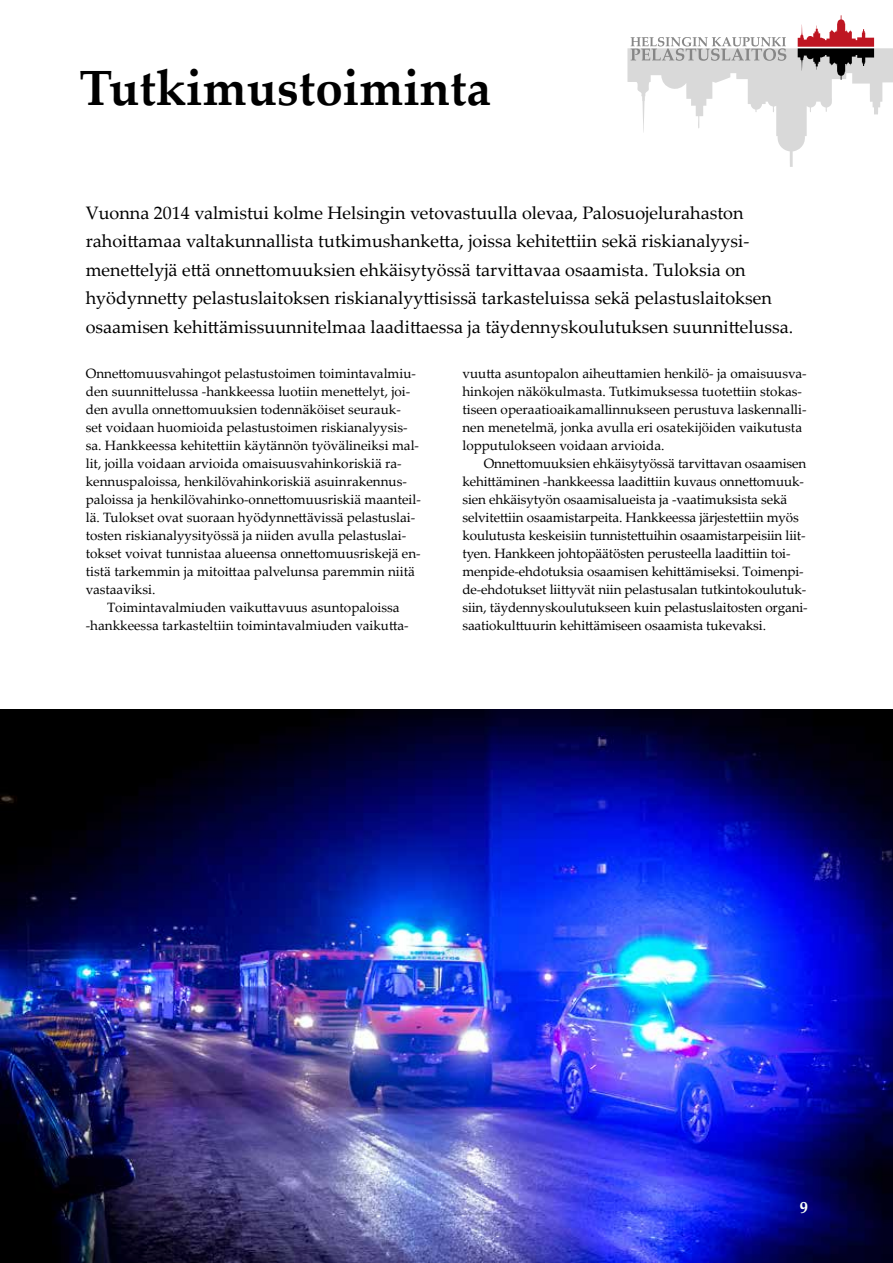
<style>
.page{position:relative;width:893px;height:1263px;background:#fff}
.page>*{position:absolute;margin:0;border:0;box-sizing:border-box;transform-origin:0 0}
.t1{font:700 49.5px "Palatino Linotype";color:#000}
.t2{font:18px/28.5px "Palatino Linotype";color:#000}
.t3{font:700 16.5px "Palatino Linotype";color:#fff}
.t4{font:13.5px/18px "Palatino Linotype";color:#000}
</style>
<div class="page">
<img style="left:0;top:710px;width:893px;height:553px">
<svg style="left:627px;top:15px;width:266px;height:152px"></svg>
<h1 class="t1" style="left:79px;top:53px;width:413px">Tutkimustoiminta</h1>
<p class="t2" style="left:86px;top:198px;width:709px">Vuonna 2014 valmistui kolme Helsingin vetovastuulla olevaa, Palosuojelurahaston rahoittamaa valtakunnallista tutkimushanketta, joissa kehitettiin sekä riskianalyysi&shy;menettelyjä että onnettomuuksien ehkäisytyössä tarvittavaa osaamista. Tuloksia on hyödynnetty pelastuslaitoksen riskianalyyttisissä tarkasteluissa sekä pelastuslaitoksen osaamisen kehittämissuunnitelmaa laadittaessa ja täydennyskoulutuksen suunnittelussa.</p>
<p class="t4" style="left:86px;top:364px;width:332px">Onnettomuusvahingot pelastustoimen toimintavalmiu-</p>
<p class="t4" style="left:86px;top:382px;width:326px">den suunnittelussa -hankkeessa luotiin menettelyt, joi-</p>
<p class="t4" style="left:86px;top:400px;width:317px">den avulla onnettomuuksien todennäköiset seurauk-</p>
<p class="t4" style="left:86px;top:418px;width:323px">set voidaan huomioida pelastustoimen riskianalyysis-</p>
<p class="t4" style="left:86px;top:436px;width:335px">sa. Hankkeessa kehitettiin käytännön työvälineiksi mal-</p>
<p class="t4" style="left:86px;top:454px;width:318px">lit, joilla voidaan arvioida omaisuusvahinkoriskiä ra-</p>
<p class="t4" style="left:86px;top:472px;width:323px">kennuspaloissa, henkilövahinkoriskiä asuinrakennus-</p>
<p class="t4" style="left:86px;top:490px;width:337px">paloissa ja henkilövahinko-onnettomuusriskiä maanteil-</p>
<p class="t4" style="left:86px;top:508px;width:331px">lä. Tulokset ovat suoraan hyödynnettävissä pelastuslai-</p>
<p class="t4" style="left:86px;top:526px;width:322px">tosten riskianalyysityössä ja niiden avulla pelastuslai-</p>
<p class="t4" style="left:86px;top:544px;width:336px">tokset voivat tunnistaa alueensa onnettomuusriskejä en-</p>
<p class="t4" style="left:86px;top:562px;width:331px">tistä tarkemmin ja mitoittaa palvelunsa paremmin niitä</p>
<p class="t4" style="left:86px;top:580px;width:71px">vastaaviksi.</p>
<p class="t4" style="left:107px;top:598px;width:294px">Toimintavalmiuden vaikuttavuus asuntopaloissa</p>
<p class="t4" style="left:86px;top:616px;width:324px">-hankkeessa tarkasteltiin toimintavalmiuden vaikutta-</p>
<p class="t4" style="left:462px;top:364px;width:346px">vuutta asuntopalon aiheuttamien henkilö- ja omaisuusva&shy;hinkojen näkökulmasta. Tutkimuksessa tuotettiin stokas&shy;tiseen operaatioaikamallinnukseen perustuva laskennalli&shy;nen menetelmä, jonka avulla eri osatekijöiden vaikutusta lopputulokseen voidaan arvioida.</p>
<p class="t4" style="left:462px;top:454px;width:347px;text-indent:21px">Onnettomuuksien ehkäisytyössä tarvittavan osaamisen kehittäminen -hankkeessa laadittiin kuvaus onnettomuuk&shy;sien ehkäisytyön osaamisalueista ja -vaatimuksista sekä selvitettiin osaamistarpeita. Hankkeessa järjestettiin myös koulutusta keskeisiin tunnistettuihin osaamistarpeisiin liit&shy;tyen. Hankkeen johtopäätösten perusteella laadittiin toi&shy;menpide-ehdotuksia osaamisen kehittämiseksi. Toimenpi&shy;de-ehdotukset liittyvät niin pelastusalan tutkintokoulutuk&shy;siin, täydennyskoulutukseen kuin pelastuslaitosten organi&shy;saatiokulttuurin kehittämiseen osaamista tukevaksi.</p>
<p class="t3" style="left:800px;top:1196px;width:10px">9</p>
</div>
